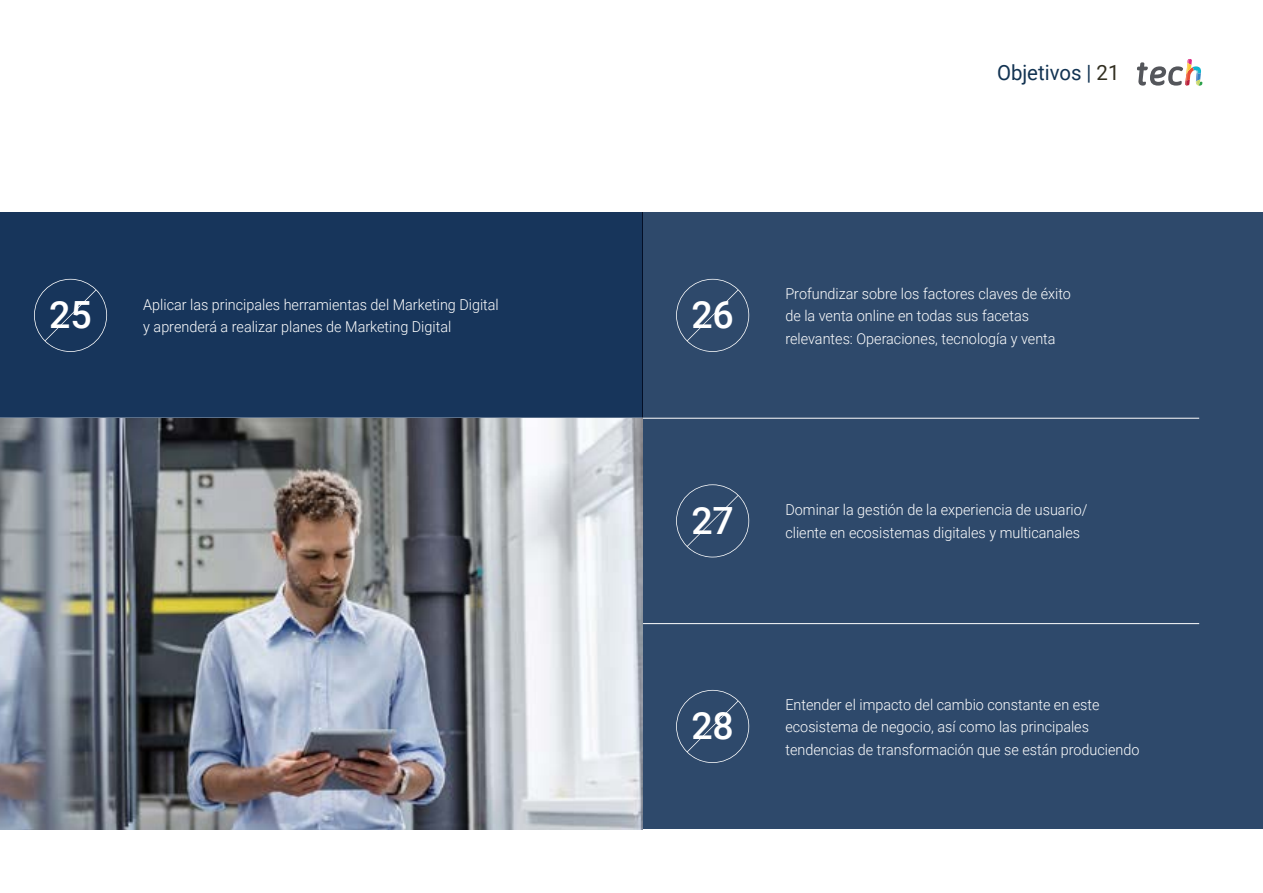
<style>
.page{position:relative;width:1263px;height:893px;background:#fff}
.page>*{position:absolute;margin:0;border:0;box-sizing:border-box;transform-origin:0 0}
.t1{font:500 37.5px "Roboto";color:#fff}
.t2{font:21px "Roboto";color:#123352}
.t3{font:300 15px/22.5px "Roboto";color:#fff;scale:.96 1}
.s1{color:#312e20}
</style>
<div class="page">
<div style="left:0;top:213px;width:642px;height:616px;background:#17355b"></div>
<div style="left:642px;top:213px;width:621px;height:616px;background:#2e496b"></div>
<svg style="left:676px;top:279px;width:73px;height:73px"></svg>
<svg style="left:676px;top:484px;width:73px;height:73px"></svg>
<svg style="left:34px;top:279px;width:73px;height:73px"></svg>
<svg style="left:676px;top:690px;width:73px;height:73px"></svg>
<hr style="left:0;top:418px;width:1199px;height:1px;background:#fff">
<hr style="left:0;top:623px;width:1199px;height:1px;background:#fff">
<img style="left:0;top:418px;width:642px;height:411px">
<svg style="left:1137px;top:59px;width:65px;height:27px"></svg>
<h1 class="t1" style="left:49px;top:288px;width:44px">25</h1>
<p class="t3" style="left:143px;top:293px;width:372px">Aplicar las principales herramientas del Marketing Digital y aprenderá a realizar planes de Marketing Digital</p>
<h2 class="t2" style="left:997px;top:57px;width:124px">Objetivos | <span class="s1">21</span></h2>
<h1 class="t1" style="left:691px;top:288px;width:44px">26</h1>
<p class="t3" style="left:785px;top:281px;width:299px">Profundizar sobre los factores claves de éxito de la venta online en todas sus facetas relevantes: Operaciones, tecnología y venta</p>
<h1 class="t1" style="left:691px;top:494px;width:44px">27</h1>
<p class="t3" style="left:785px;top:498px;width:316px">Dominar la gestión de la experiencia de usuario/ cliente en ecosistemas digitales y multicanales</p>
<h1 class="t1" style="left:691px;top:699px;width:44px">28</h1>
<p class="t3" style="left:785px;top:692px;width:370px">Entender el impacto del cambio constante en este ecosistema de negocio, así como las principales tendencias de transformación que se están produciendo</p>
</div>
